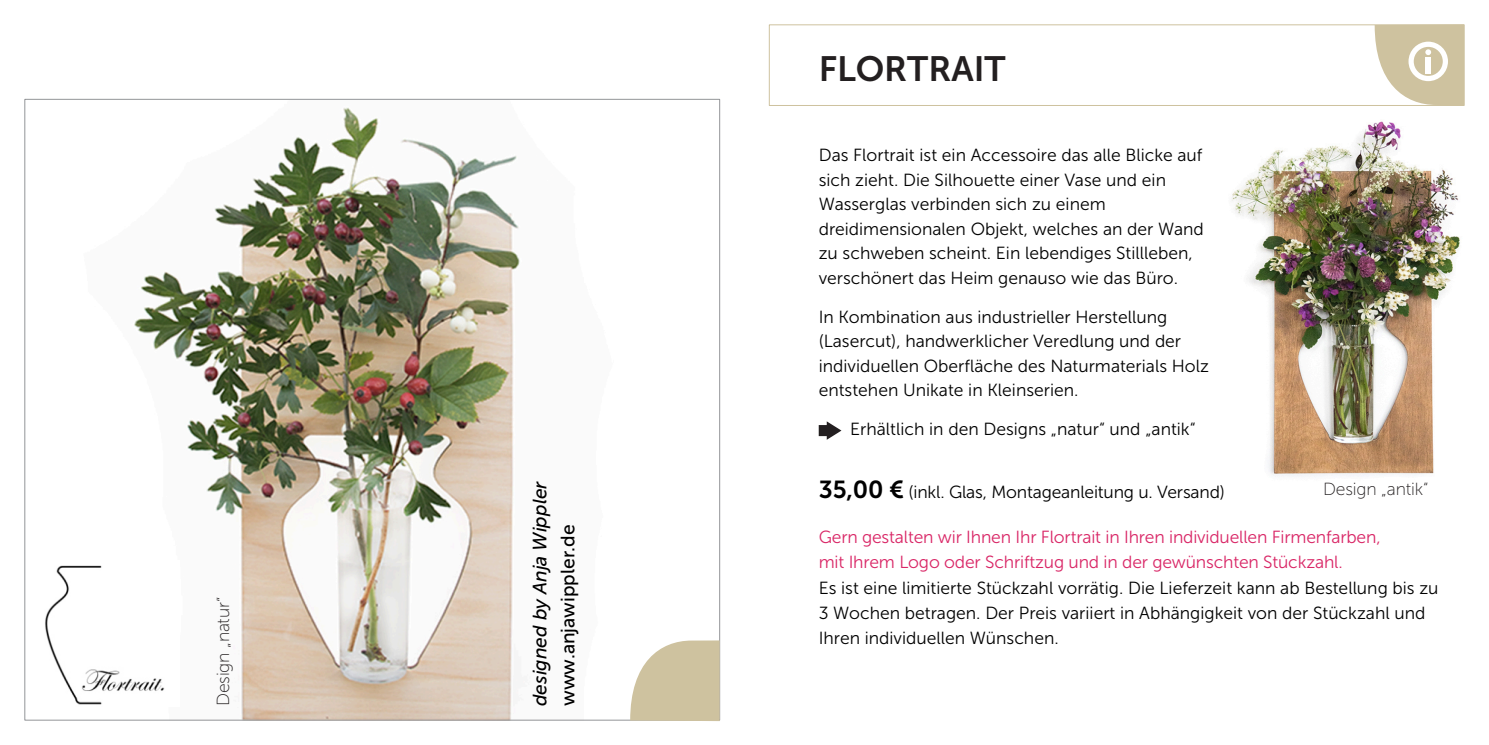
<style>
.page{position:relative;width:1489px;height:745px;background:#fff}
.page>*{position:absolute;margin:0;border:0;box-sizing:border-box;transform-origin:0 0}
.t1{font:35px "Museo Sans 700";color:#231f20}
.t2{font:24.5px "Museo Sans 700";color:#000}
.t3{font:italic 19.25px "Museo Sans 500";color:#000}
.t4{font:19.25px "Museo Sans 500";color:#000}
.t5{font:17.5px "Museo Sans 300";color:#000}
.t6{font:17.5px "Museo Sans 300";letter-spacing:-.01em;color:#d92666}
.t7{font:17.5px "Museo Sans 100";letter-spacing:-.01em;color:#231f20}
</style>
<div class="page">
<img style="left:134px;top:107px;width:386px;height:611px">
<svg style="left:630px;top:640px;width:89px;height:80px"></svg>
<img style="left:45px;top:560px;width:134px;height:145px">
<div style="left:769px;top:25px;width:695px;height:81px;border:1px solid #cec29f"></div>
<svg style="left:1374px;top:24px;width:89px;height:81px"></svg>
<img style="left:1231px;top:121px;width:229px;height:356px">
<svg style="left:818px;top:421px;width:23px;height:18px"></svg>
<p class="t7" style="left:216px;top:705px;width:110px;rotate:-90deg">Design „natur“</p>
<p class="t3" style="left:532px;top:705px;width:226px;rotate:-90deg">designed by Anja Wippler</p>
<p class="t4" style="left:560px;top:705px;width:183px;rotate:-90deg">www.anjawippler.de</p>
<p class="t1" style="left:818px;top:54px;width:188px">FLORTRAIT</p>
<p class="t5" style="left:818px;top:148px;width:385px">Das Flortrait ist ein Accessoire das alle Blicke auf</p>
<p class="t5" style="left:818px;top:172px;width:349px">sich zieht. Die Silhouette einer Vase und ein</p>
<p class="t5" style="left:818px;top:197px;width:288px">Wasserglas verbinden sich zu einem</p>
<p class="t5" style="left:818px;top:221px;width:386px">dreidimensionalen Objekt, welches an der Wand</p>
<p class="t5" style="left:818px;top:246px;width:375px">zu schweben scheint. Ein lebendiges Stillleben,</p>
<p class="t5" style="left:818px;top:270px;width:361px">verschönert das Heim genauso wie das Büro.</p>
<p class="t5" style="left:818px;top:309px;width:350px">In Kombination aus industrieller Herstellung</p>
<p class="t5" style="left:818px;top:333px;width:364px">(Lasercut), handwerklicher Veredlung und der</p>
<p class="t5" style="left:818px;top:358px;width:392px">individuellen Oberfläche des Naturmaterials Holz</p>
<p class="t5" style="left:818px;top:382px;width:261px">entstehen Unikate in Kleinserien.</p>
<p class="t5" style="left:850px;top:421px;width:347px">Erhältlich in den Designs „natur“ und „antik“</p>
<p class="t2" style="left:818px;top:479px;width:87px">35,00 €</p>
<p class="t5" style="left:908px;top:484px;width:318px">(inkl. Glas, Montageanleitung u. Versand)</p>
<p class="t6" style="left:818px;top:530px;width:563px">Gern gestalten wir Ihnen Ihr Flortrait in Ihren individuellen Firmenfarben,</p>
<p class="t6" style="left:818px;top:554px;width:525px">mit Ihrem Logo oder Schriftzug und in der gewünschten Stückzahl.</p>
<p class="t5" style="left:818px;top:581px;width:621px">Es ist eine limitierte Stückzahl vorrätig. Die Lieferzeit kann ab Bestellung bis zu</p>
<p class="t5" style="left:818px;top:605px;width:608px">3 Wochen betragen. Der Preis variiert in Abhängigkeit von der Stückzahl und</p>
<p class="t5" style="left:818px;top:630px;width:241px">Ihren individuellen Wünschen.</p>
<p class="t7" style="left:1322px;top:481px;width:106px">Design „antik“</p>
</div>
